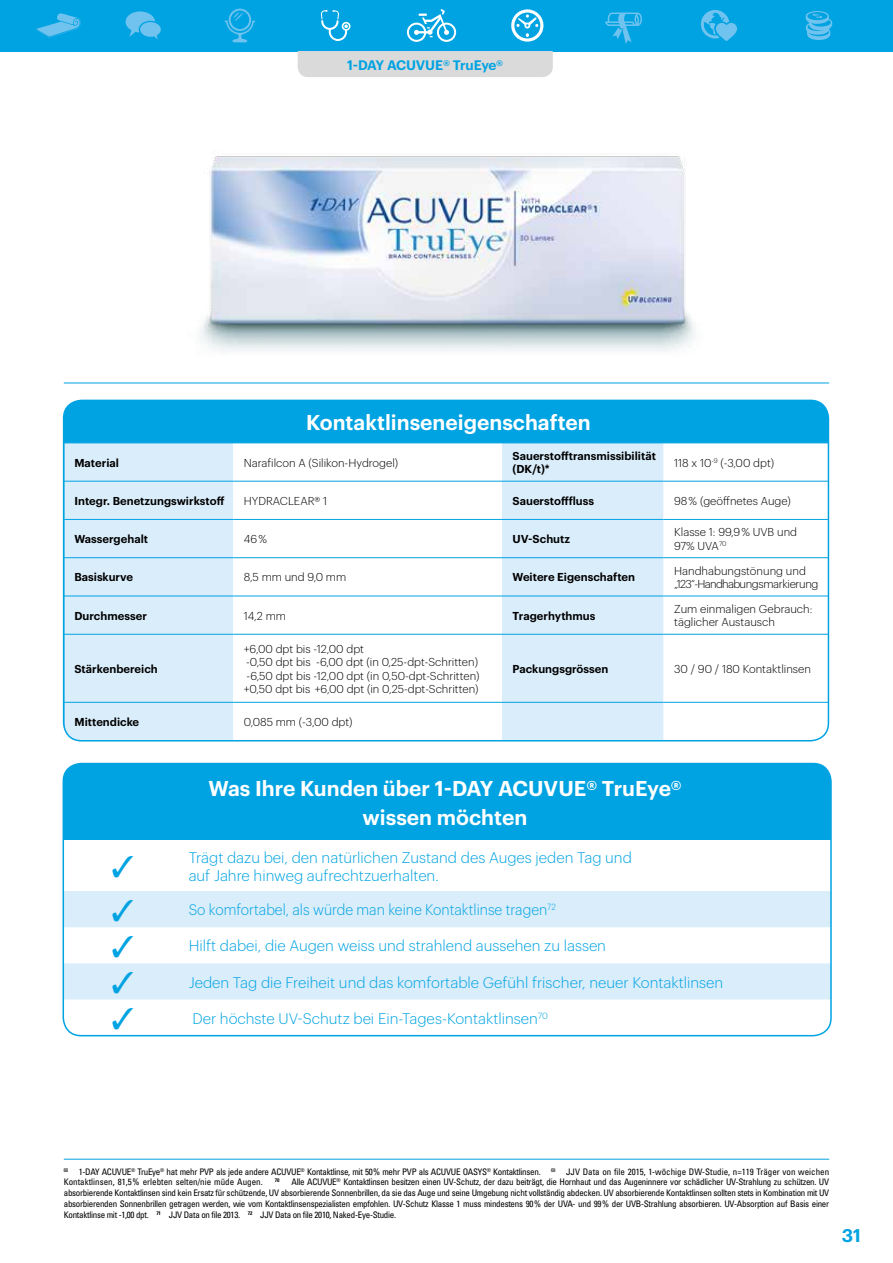
<style>
.page{position:relative;width:893px;height:1263px;background:#fff}
.page>*{position:absolute;margin:0;border:0;box-sizing:border-box;transform-origin:0 0}
.t1{font:600 21px/28.5px "Graphik";color:#fff;text-align:center}
.t2{font:600 18px "Graphik";color:#00a3e2}
.t3{font:300 15px/18px "Graphik";color:#00a3e2}
.t4{font:300 15px "Graphik";color:#00a3e2;scale:.94 1}
.t5{font:600 13.5px "Graphik";letter-spacing:-.02em;color:#00a3e2}
.t6{font:300 11.25px/13.5px "Graphik";color:#000}
.t7{font:600 11.25px/13.5px "Graphik";color:#000}
.t8{font:300 11.25px/13.5px "Graphik";letter-spacing:-.03em;color:#000}
.t9{font:condensed 9px/10.8px "Univers LT";letter-spacing:-.03em;color:#000}
.t10{font:700 condensed 5.25px "Univers LT";color:#000}
</style>
<div class="page">
<div style="left:63px;top:763px;width:768px;height:77px;background:#00a3e2"></div>
<svg style="left:63px;top:999px;width:768px;height:37px"></svg>
<svg style="left:66px;top:891px;width:763px;height:108px;fill:#daedfb"></svg>
<div style="left:63px;top:763px;width:769px;height:273px;border:2px solid #00a3e2;border-radius:18px"></div>
<div style="left:64px;top:400px;width:764px;height:43px;background:#00a3e2"></div>
<div style="left:65px;top:444px;width:168px;height:296px;background:#daedfb"></div>
<svg style="left:233px;top:444px;width:595px;height:296px"></svg>
<hr style="left:64px;top:443px;width:169px;height:1px;background:#00a3e2">
<hr style="left:233px;top:443px;width:269px;height:1px;background:#00a3e2">
<hr style="left:502px;top:443px;width:162px;height:1px;background:#00a3e2">
<hr style="left:664px;top:443px;width:164px;height:1px;background:#00a3e2">
<hr style="left:64px;top:481px;width:169px;height:1px;background:#00a3e2">
<hr style="left:64px;top:519px;width:169px;height:1px;background:#00a3e2">
<hr style="left:233px;top:481px;width:269px;height:1px;background:#00a3e2">
<hr style="left:233px;top:519px;width:269px;height:1px;background:#00a3e2">
<hr style="left:502px;top:481px;width:162px;height:1px;background:#00a3e2">
<hr style="left:502px;top:519px;width:162px;height:1px;background:#00a3e2">
<hr style="left:664px;top:481px;width:164px;height:1px;background:#00a3e2">
<hr style="left:664px;top:519px;width:164px;height:1px;background:#00a3e2">
<hr style="left:64px;top:557px;width:169px;height:1px;background:#00a3e2">
<hr style="left:233px;top:557px;width:269px;height:1px;background:#00a3e2">
<hr style="left:502px;top:557px;width:162px;height:1px;background:#00a3e2">
<hr style="left:664px;top:557px;width:164px;height:1px;background:#00a3e2">
<hr style="left:64px;top:596px;width:169px;height:1px;background:#00a3e2">
<hr style="left:233px;top:596px;width:269px;height:1px;background:#00a3e2">
<hr style="left:502px;top:596px;width:162px;height:1px;background:#00a3e2">
<hr style="left:664px;top:596px;width:164px;height:1px;background:#00a3e2">
<hr style="left:64px;top:634px;width:169px;height:1px;background:#00a3e2">
<hr style="left:233px;top:634px;width:269px;height:1px;background:#00a3e2">
<hr style="left:502px;top:634px;width:162px;height:1px;background:#00a3e2">
<hr style="left:664px;top:634px;width:164px;height:1px;background:#00a3e2">
<hr style="left:64px;top:702px;width:1px;height:38px;background:#00a3e2">
<hr style="left:64px;top:702px;width:169px;height:1px;background:#00a3e2">
<hr style="left:64px;top:740px;width:169px;height:1px;background:#00a3e2">
<hr style="left:233px;top:702px;width:269px;height:1px;background:#00a3e2">
<hr style="left:502px;top:702px;width:162px;height:1px;background:#00a3e2">
<hr style="left:664px;top:702px;width:164px;height:1px;background:#00a3e2">
<hr style="left:664px;top:740px;width:164px;height:1px;background:#00a3e2">
<img style="left:62px;top:156px;width:768px;height:273px">
<hr style="left:64px;top:383px;width:765px;height:1px;background:#00a3e2">
<hr style="left:64px;top:1159px;width:765px;height:1px;background:#00a3e2">
<div style="left:0;top:0;width:893px;height:51px;background:#00a3e2"></div>
<svg style="left:37px;top:13px;width:44px;height:25px"></svg>
<svg style="left:125px;top:11px;width:36px;height:29px"></svg>
<svg style="left:225px;top:9px;width:30px;height:33px"></svg>
<svg style="left:321px;top:10px;width:30px;height:31px"></svg>
<svg style="left:407px;top:9px;width:49px;height:33px"></svg>
<svg style="left:511px;top:9px;width:33px;height:33px"></svg>
<svg style="left:605px;top:13px;width:37px;height:31px"></svg>
<svg style="left:701px;top:10px;width:36px;height:31px"></svg>
<svg style="left:806px;top:11px;width:26px;height:29px"></svg>
<div style="left:298px;top:51px;width:255px;height:26px;background:#dadada"></div>
<svg style="left:113px;top:1007px;width:20px;height:22px"></svg>
<h3 class="t5" style="left:347px;top:54px;width:157px">1-DAY ACUVUE® TruEye®</h3>
<h1 class="t1" style="left:306px;top:407px;width:286px">Kontaktlinseneigenschaften</h1>
<p class="t7" style="left:74px;top:455px;width:46px">Material</p>
<p class="t6" style="left:244px;top:455px;width:156px">Narafilcon A (Silikon-Hydrogel)</p>
<p class="t7" style="left:513px;top:448px;width:145px">Sauerstofftransmissibilität (DK/t)*</p>
<p class="t6" style="left:674px;top:455px;width:101px">118 x 10<sup>-9</sup> (-3,00 dpt)</p>
<p class="t7" style="left:74px;top:493px;width:151px">Integr. Benetzungswirkstoff</p>
<p class="t6" style="left:244px;top:493px;width:85px">HYDRACLEAR® 1</p>
<p class="t7" style="left:513px;top:493px;width:83px">Sauerstofffluss</p>
<p class="t6" style="left:674px;top:493px;width:118px">98 % (geöffnetes Auge)</p>
<p class="t7" style="left:74px;top:531px;width:75px">Wassergehalt</p>
<p class="t6" style="left:244px;top:531px;width:25px">46%</p>
<p class="t7" style="left:513px;top:531px;width:59px">UV-Schutz</p>
<p class="t6" style="left:674px;top:525px;width:124px">Klasse 1: 99,9 % UVB und<br>97% UVA<sup>70</sup></p>
<p class="t7" style="left:74px;top:570px;width:60px">Basiskurve</p>
<p class="t6" style="left:244px;top:570px;width:104px">8,5 mm und 9,0 mm</p>
<p class="t7" style="left:513px;top:570px;width:124px">Weitere Eigenschaften</p>
<p class="t8" style="left:674px;top:563px;width:146px">Handhabungstönung und „123“-Handhabungsmarkierung</p>
<p class="t7" style="left:74px;top:608px;width:74px">Durchmesser</p>
<p class="t6" style="left:244px;top:608px;width:44px">14,2 mm</p>
<p class="t7" style="left:513px;top:608px;width:84px">Tragerhythmus</p>
<p class="t6" style="left:674px;top:601px;width:140px">Zum einmaligen Gebrauch: täglicher Austausch</p>
<p class="t7" style="left:74px;top:661px;width:85px">Stärkenbereich</p>
<p class="t6" style="left:244px;top:641px;width:237px">+6,00 dpt bis -12,00 dpt<br>-0,50 dpt bis -6,00 dpt (in 0,25-dpt-Schritten) -6,50 dpt bis -12,00 dpt (in 0,50-dpt-Schritten) +0,50 dpt bis +6,00 dpt (in 0,25-dpt-Schritten)</p>
<p class="t7" style="left:513px;top:661px;width:97px">Packungsgrössen</p>
<p class="t6" style="left:674px;top:661px;width:138px">30 / 90 / 180 Kontaktlinsen</p>
<p class="t7" style="left:74px;top:714px;width:66px">Mittendicke</p>
<p class="t6" style="left:244px;top:714px;width:110px">0,085 mm (-3,00 dpt)</p>
<h1 class="t1" style="left:208px;top:772px;width:474px">Was Ihre Kunden über 1-DAY ACUVUE® TruEye® wissen möchten</h1>
<h3 class="t3" style="left:189px;top:847px;width:445px">Trägt dazu bei, den natürlichen Zustand des Auges jeden Tag und auf Jahre hinweg aufrechtzuerhalten.</h3>
<h3 class="t4" style="left:111px;top:899px;width:474px">✓ So komfortabel, als würde man keine Kontaktlinse tragen<sup>72</sup></h3>
<h3 class="t3" style="left:111px;top:936px;width:496px">✓ Hilft dabei, die Augen weiss und strahlend aussehen zu lassen</h3>
<h3 class="t3" style="left:111px;top:972px;width:613px">✓ Jeden Tag die Freiheit und das komfortable Gefühl frischer, neuer Kontaktlinsen</h3>
<h3 class="t3" style="left:192px;top:1008px;width:357px">Der höchste UV-Schutz bei Ein-Tages-Kontaktlinsen<sup>70</sup></h3>
<p class="t9" style="left:64px;top:1166px;width:767px"><sup>68</sup> 1-DAY ACUVUE<sup>®</sup> TruEye<sup>®</sup> hat mehr PVP als jede andere ACUVUE<sup>®</sup> Kontaktlinse, mit 50% mehr PVP als ACUVUE OASYS<sup>®</sup> Kontaktlinsen. <sup>69</sup> JJV Data on file 2015, 1-wöchige DW-Studie, n=119 Träger von weichen<br>Kontaktlinsen, 81,5% erlebten selten/nie müde Augen.</p>
<p class="t9" style="left:64px;top:1176px;width:767px;text-align:justify;text-indent:228px">Alle ACUVUE<sup>®</sup> Kontaktlinsen besitzen einen UV-Schutz, der dazu beiträgt, die Hornhaut und das Augeninnere vor schädlicher UV-Strahlung zu schützen. UV absorbierende Kontaktlinsen sind kein Ersatz für schützende, UV absorbierende Sonnenbrillen, da sie das Auge und seine Umgebung nicht vollständig abdecken. UV absorbierende Kontaktlinsen sollten stets in Kombination mit UV absorbierenden Sonnenbrillen getragen werden, wie vom Kontaktlinsenspezialisten empfohlen. UV-Schutz Klasse 1 muss mindestens 90% der UVA- und 99% der UVB-Strahlung absorbieren. UV-Absorption auf Basis einer Kontaktlinse mit -1,00 dpt. <sup>71</sup> JJV Data on file 2013. <sup>72</sup> JJV Data on file 2010, Naked-Eye-Studie.</p>
<p class="t10" style="left:275px;top:1177px;width:6px">70</p>
<h2 class="t2" style="left:842px;top:1221px;width:21px">31</h2>
</div>
